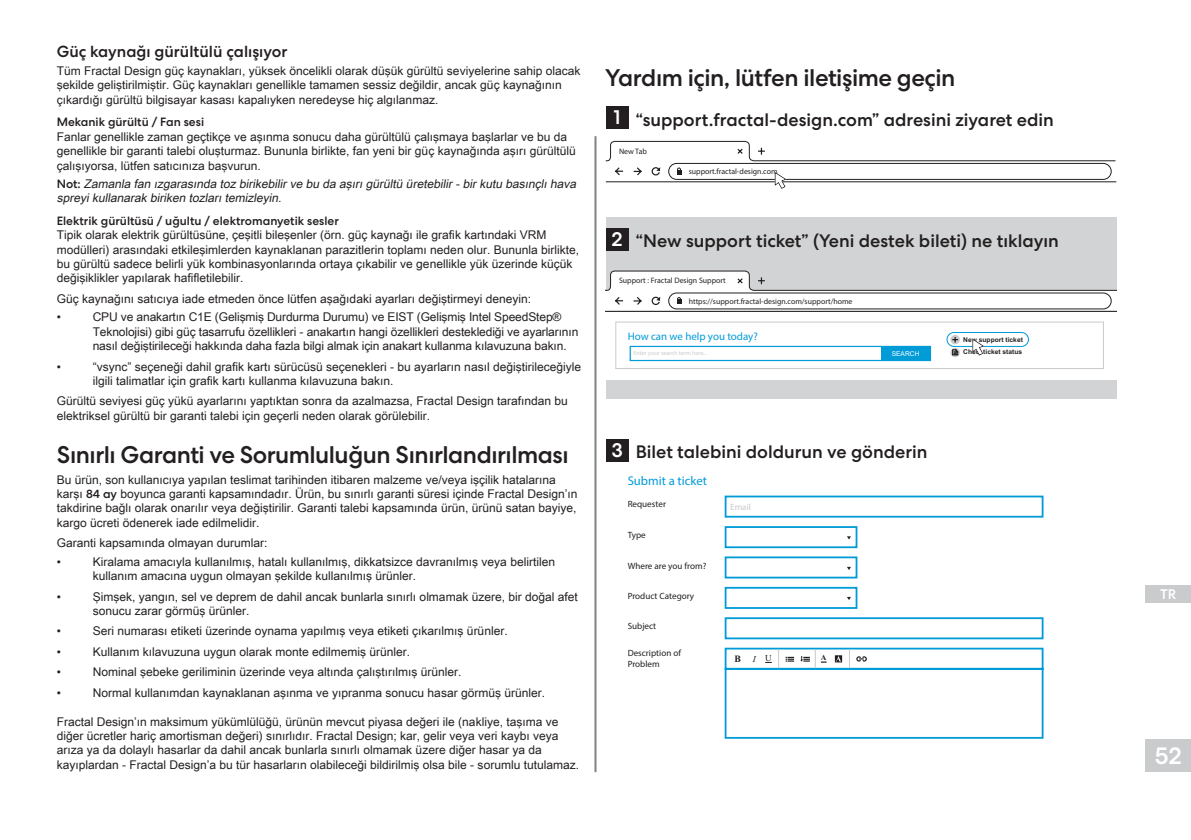
<style>
.page{position:relative;width:1191px;height:840px;background:#fff}
.page>*{position:absolute;margin:0;border:0;box-sizing:border-box;transform-origin:0 0}
.Header_2{font:500 24px "Centra No 2";letter-spacing:-.02em;color:#231f20}
.t1{font:500 24px "Centra No 2";color:#fff}
.Steps{font:500 20px "Centra No 2";color:#fff}
.Steps-2{font:500 18px "Centra No 2";color:#231f20}
.Header_in_steps{font:500 16px "Centra No 2";color:#231f20}
.Header_4{font:500 14px "Centra No 2";color:#fff}
.t2{font:12.6px "Myriad Pro";color:#019bd8}
.Header_in_steps-2{font:12px/14.4px "Arial Unicode MS";color:#231f20}
.Header_in_steps-3{font:italic 12px/14.4px "Arial Unicode MS";color:#231f20}
.Header_in_steps-4{font:500 12px "Centra No 2";color:#231f20}
.t3{font:10.8px "Myriad Pro";color:#019bd8}
.t4{font:700 9.6px "Times New Roman";color:#231f20}
.t5{font:9px/10.8px "Myriad Pro";color:#231f20}
.t6{font:9px "Myriad Pro";color:#cbcacb}
.t7{font:7.8px "Myriad Pro";color:#231f20}
.t8{font:700 7.8px "Times New Roman";color:#231f20}
.t9{font:700 6.6px "Arial";color:#231f20}
.t10{font:6.6px "Arial";color:#fff}
.t11{font:6px "Myriad Pro";color:#cbcacb}
.s1{font-family:"Centra No 2";font-weight:500;font-style:normal}
.s2{font-family:"Centra No 2";font-weight:500}
.s3{font-weight:400;font-style:italic;font-size:9px}
.s4{font-weight:400;font-size:9px}
</style>
<div class="page">
<div style="left:1145px;top:739px;width:46px;height:32px;background:#c9cbcc"></div>
<hr style="left:594px;top:136px;width:2px;height:635px;background:#808285">
<div style="left:1145px;top:584px;width:46px;height:18px;background:#c9cbcc"></div>
<div style="left:606px;top:217px;width:510px;height:181px;background:#d1d3d4"></div>
<svg style="left:606px;top:141px;width:510px;height:48px"></svg>
<svg style="left:724px;top:495px;width:320px;height:114px"></svg>
<svg style="left:724px;top:617px;width:320px;height:122px"></svg>
<svg style="left:606px;top:270px;width:510px;height:110px"></svg>
<div style="left:606px;top:106px;width:22px;height:23px;background:#231f20"></div>
<div style="left:606px;top:228px;width:22px;height:23px;background:#231f20"></div>
<div style="left:606px;top:439px;width:22px;height:23px;background:#231f20"></div>
<p class="Header_in_steps" style="left:57px;top:42px;width:232px">Güç kaynağı gürültülü çalışıyor</p>
<p class="Header_in_steps-2" style="left:57px;top:63px;width:525px">Tüm Fractal Design güç kaynakları, yüksek öncelikli olarak düşük gürültü seviyelerine sahip olacak şekilde geliştirilmiştir. Güç kaynakları genellikle tamamen sessiz değildir, ancak güç kaynağının çıkardığı gürültü bilgisayar kasası kapalıyken neredeyse hiç algılanmaz.</p>
<p class="Header_in_steps-4" style="left:57px;top:115px;width:149px">Mekanik gürültü / Fan sesi</p>
<p class="Header_in_steps-2" style="left:57px;top:129px;width:520px">Fanlar genellikle zaman geçtikçe ve aşınma sonucu daha gürültülü çalışmaya başlarlar ve bu da genellikle bir garanti talebi oluşturmaz. Bununla birlikte, fan yeni bir güç kaynağında aşırı gürültülü çalışıyorsa, lütfen satıcınıza başvurun.</p>
<p class="Header_in_steps-3" style="left:57px;top:176px;width:524px"><span class="s1">N o t :</span> Zamanla fan ızgarasında toz birikebilirve bu da aşırıgürültü üretebilir-birkutu basınçlıhava spreyikullanarak biriken tozlarıtemizleyin.</p>
<p class="Header_in_steps-4" style="left:57px;top:213px;width:284px">Elektrik gürültüsü / uğultu / elektromanyetik sesler</p>
<p class="Header_in_steps-2" style="left:57px;top:227px;width:524px">Tipik olarak elektrik gürültüsüne, çeşitli bileşenler (örn. güç kaynağı ile grafik kartındaki VRM modülleri) arasındaki etkileşimlerden kaynaklanan parazitlerin toplamı neden olur. Bununla birlikte, bu gürültü sadece belirli yük kombinasyonlarında ortaya çıkabilir ve genellikle yük üzerinde küçük değişiklikler yapılarak hafifletilebilir.</p>
<p class="Header_in_steps-2" style="left:57px;top:291px;width:476px">Güç kaynağını satıcıya iade etmeden önce lütfen aşağıdaki ayarları değiştirmeyi deneyin:</p>
<p class="Header_in_steps-2" style="left:57px;top:309px;width:6px">•</p>
<p class="Header_in_steps-2" style="left:93px;top:309px;width:487px">CPU ve anakartın C1E (Gelişmiş Durdurma Durumu) ve EIST (Gelişmiş Intel SpeedStep®<br>Teknolojisi) gibi güç tasarrufu özellikleri - anakartın hangi özellikleri desteklediği ve ayarlarının nasıl değiştirileceği hakkında daha fazla bilgi almak için anakart kullanma kılavuzuna bakın.</p>
<p class="Header_in_steps-2" style="left:57px;top:358px;width:6px">•</p>
<p class="Header_in_steps-2" style="left:93px;top:358px;width:490px">“vsync” seçeneği dahil grafik kartı sürücüsü seçenekleri - bu ayarların nasıl değiştirileceğiyle ilgili talimatlar için grafik kartı kullanma kılavuzuna bakın.</p>
<p class="Header_in_steps-2" style="left:57px;top:393px;width:512px">Gürültü seviyesi güç yükü ayarlarını yaptıktan sonra da azalmazsa, Fractal Design tarafından bu elektriksel gürültü bir garanti talebi için geçerli neden olarak görülebilir.</p>
<p class="Header_2" style="left:57px;top:440px;width:513px">Sınırlı Garanti ve Sorumluluğun Sınırlandırılması</p>
<p class="Header_in_steps-2" style="left:57px;top:471px;width:522px">Bu ürün, son kullanıcıya yapılan teslimat tarihinden itibaren malzeme ve/veya işçilik hatalarına karşı <span class="s2">84 ay</span> boyunca garanti kapsamındadır. Ürün, bu sınırlı garanti süresi içinde Fractal Design’ın takdirine bağlı olarak onarılır veya değiştirilir. Garanti talebi kapsamında ürün, ürünü satan bayiye, kargo ücreti ödenerek iade edilmelidir.</p>
<p class="Header_in_steps-2" style="left:57px;top:535px;width:212px">Garanti kapsamında olmayan durumlar:</p>
<p class="Header_in_steps-2" style="left:57px;top:553px;width:6px">•</p>
<p class="Header_in_steps-2" style="left:93px;top:553px;width:464px">Kiralama amacıyla kullanılmış, hatalı kullanılmış, dikkatsizce davranılmış veya belirtilen kullanım amacına uygun olmayan şekilde kullanılmış ürünler.</p>
<p class="Header_in_steps-2" style="left:57px;top:588px;width:6px">•</p>
<p class="Header_in_steps-2" style="left:93px;top:588px;width:486px">Şimşek, yangın, sel ve deprem de dahil ancak bunlarla sınırlı olmamak üzere, bir doğal afet sonucu zarar görmüş ürünler.</p>
<p class="Header_in_steps-2" style="left:57px;top:623px;width:6px">•</p>
<p class="Header_in_steps-2" style="left:93px;top:623px;width:416px">Seri numarası etiketi üzerinde oynama yapılmış veya etiketi çıkarılmış ürünler.</p>
<p class="Header_in_steps-2" style="left:57px;top:643px;width:6px">•</p>
<p class="Header_in_steps-2" style="left:93px;top:643px;width:319px">Kullanım kılavuzuna uygun olarak monte edilmemiş ürünler.</p>
<p class="Header_in_steps-2" style="left:57px;top:664px;width:6px">•</p>
<p class="Header_in_steps-2" style="left:93px;top:664px;width:370px">Nominal şebeke geriliminin üzerinde veya altında çalıştırılmış ürünler.</p>
<p class="Header_in_steps-2" style="left:57px;top:684px;width:6px">•</p>
<p class="Header_in_steps-2" style="left:93px;top:684px;width:454px">Normal kullanımdan kaynaklanan aşınma ve yıpranma sonucu hasar görmüş ürünler.</p>
<p class="Header_in_steps-2" style="left:57px;top:713px;width:524px">Fractal Design’ın maksimum yükümlülüğü, ürünün mevcut piyasa değeri ile (nakliye, taşıma ve diğer ücretler hariç amortisman değeri) sınırlıdır. Fractal Design; kar, gelir veya veri kaybı veya arıza ya da dolaylı hasarlar da dahil ancak bunlarla sınırlı olmamak üzere diğer hasar ya da kayıplardan - Fractal Design’a bu tür hasarların olabileceği bildirilmiş olsa bile - sorumlu tutulamaz.</p>
<p class="Header_2" style="left:605px;top:63px;width:352px">Yardım için, lütfen iletişime geçin</p>
<p class="Steps" style="left:613px;top:105px;width:9px">1</p>
<p class="Steps-2" style="left:636px;top:109px;width:419px">“support.fractal-design.com” adresini ziyaret edin</p>
<p class="t7" style="left:619px;top:146px;width:29px">New Tab</p>
<p class="t7" style="left:688px;top:167px;width:90px">support.fractal-design.com</p>
<p class="Steps" style="left:611px;top:227px;width:13px">2</p>
<p class="Steps-2" style="left:636px;top:230px;width:424px">“New support ticket” (Yeni destek bileti) ne tıklayın</p>
<p class="t7" style="left:619px;top:276px;width:108px">Support : Fractal Design Support</p>
<p class="t7" style="left:688px;top:296px;width:165px">https://support.fractal-design.com/support/home</p>
<p class="t3" style="left:627px;top:329px;width:132px">How can we help you today?</p>
<p class="t9" style="left:963px;top:334px;width:61px">New support ticket</p>
<p class="t11" style="left:633px;top:349px;width:75px">Enter your search term here...</p>
<p class="t9" style="left:963px;top:346px;width:60px">Checl ticket status</p>
<p class="t10" style="left:891px;top:349px;width:29px">SEARCH</p>
<p class="Steps" style="left:611px;top:438px;width:13px">3</p>
<p class="Steps-2" style="left:636px;top:441px;width:293px">Bilet talebini doldurun ve gönderin</p>
<p class="t2" style="left:627px;top:472px;width:81px">Submit a ticket</p>
<p class="t5" style="left:627px;top:498px;width:40px">Requester</p>
<p class="t6" style="left:730px;top:500px;width:22px">Email</p>
<p class="t5" style="left:627px;top:529px;width:20px">Type</p>
<p class="t5" style="left:627px;top:559px;width:80px">Where are you from?</p>
<p class="t5" style="left:627px;top:590px;width:68px">Product Category</p>
<p class="t5" style="left:627px;top:620px;width:30px">Subject</p>
<p class="t5" style="left:627px;top:647px;width:55px">Description of<br>Problem</p>
<p class="t4" style="left:734px;top:651px;width:39px">B <span class="s3">I</span><span class="s4">U</span></p>
<p class="t8" style="left:821px;top:651px;width:7px">A</p>
<p class="Header_4" style="left:1160px;top:585px;width:18px">TR</p>
<h1 class="t1" style="left:1154px;top:741px;width:28px">52</h1>
</div>
